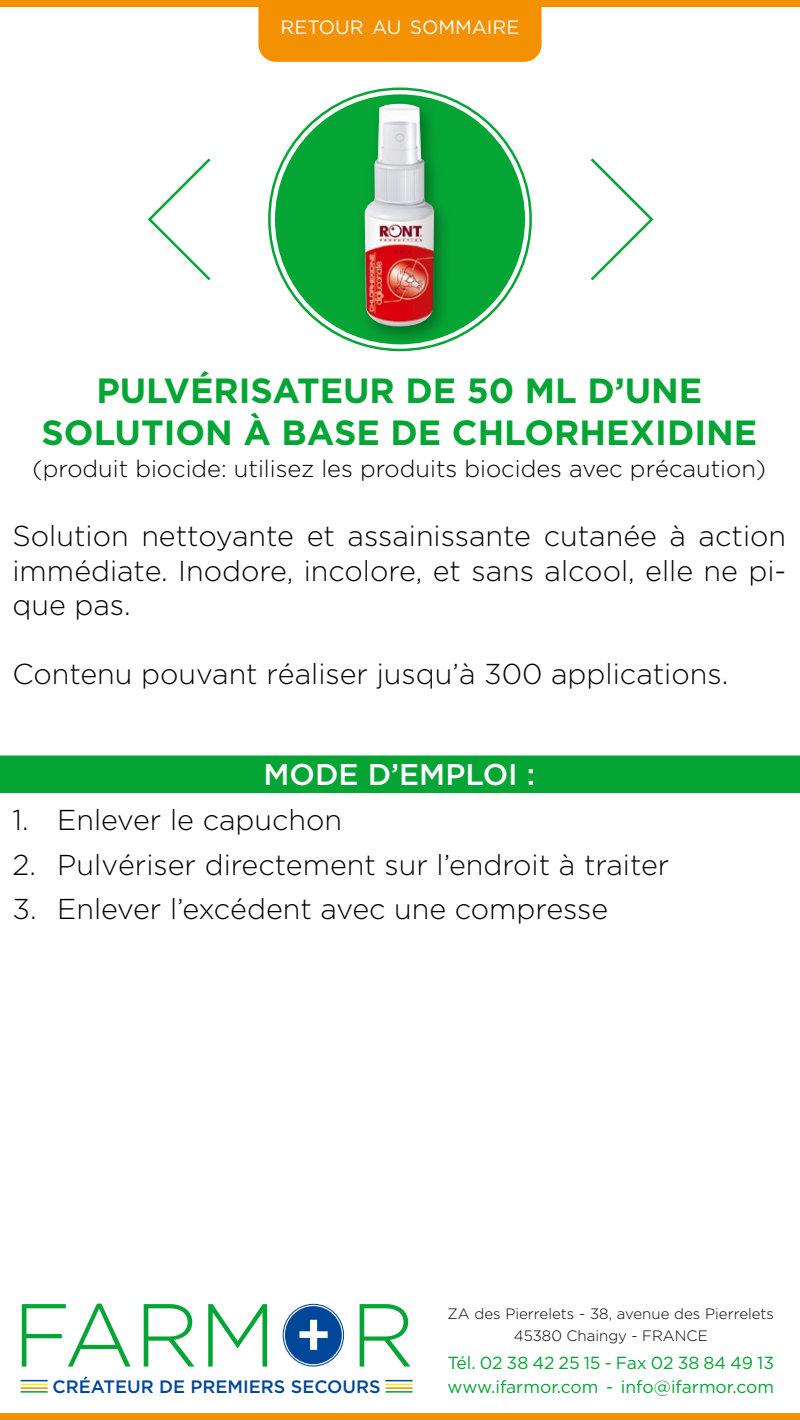
<style>
.page{position:relative;width:800px;height:1420px;background:#fff}
.page>*{position:absolute;margin:0;border:0;box-sizing:border-box;transform-origin:0 0}
.t1{font:300 89.25px "Gotham";color:#05a535}
.t2{font:700 35px/42px "Gotham";color:#05a535;text-align:center}
.t3{font:500 30px "Gotham";color:#fff}
.t4{font:300 28.75px/34.5px "Gotham";color:#000;text-align:justify}
.t5{font:300 23.75px "Gotham";color:#000}
.t6{font:19.25px "Gotham";color:#fff}
.t7{font:500 18px "Gotham";color:#004699}
.t8{font:17.5px "Gotham";color:#05a535}
.t9{font:300 15px/21.2px "Gotham";color:#000;text-align:center}
</style>
<div class="page">
<div style="left:258px;top:6px;width:284px;height:56px;background:#f39100"></div>
<div style="left:0;top:1414px;width:800px;height:6px;background:#f39100"></div>
<div style="left:0;top:0;width:800px;height:6px;background:#f39100"></div>
<div style="left:275px;top:94px;width:250px;height:250px;background:#05a535;border-radius:50%"></div>
<svg style="left:147px;top:158px;width:64px;height:123px"></svg>
<svg style="left:590px;top:158px;width:64px;height:123px"></svg>
<div style="left:284px;top:1306px;width:58px;height:59px;background:#004699;border-radius:50%"></div>
<div style="left:284px;top:1305px;width:59px;height:60px;border:1px solid #fff;border-radius:50%"></div>
<svg style="left:299px;top:1319px;width:29px;height:31px"></svg>
<div style="left:283px;top:1304px;width:61px;height:63px;border:1px solid #004699;border-radius:50%"></div>
<hr style="left:21px;top:1387px;width:27px;height:2px;background:#f39100">
<hr style="left:386px;top:1387px;width:27px;height:2px;background:#f39100">
<svg style="left:21px;top:1380px;width:27px;height:5px"></svg>
<svg style="left:386px;top:1380px;width:27px;height:5px"></svg>
<hr style="left:21px;top:1391px;width:27px;height:2px;background:#05a535">
<hr style="left:386px;top:1391px;width:27px;height:2px;background:#05a535">
<div style="left:0;top:755px;width:800px;height:38px;background:#05a535"></div>
<div style="left:356px;top:96px;width:95px;height:250px;background:#000;opacity:.35"></div>
<img style="left:365px;top:104px;width:69px;height:223px">
<p class="t6" style="left:281px;top:15px;width:240px">RETOUR AU SOMMAIRE</p>
<p class="t2" style="left:42px;top:369px;width:717px">PULVÉRISATEUR DE 50 ML D’UNE<br>SOLUTION À BASE DE CHLORHEXIDINE</p>
<p class="t5" style="left:33px;top:456px;width:735px">(produit biocide: utilisez les produits biocides avec précaution)</p>
<p class="t4" style="left:12px;top:519px;width:775px">Solution nettoyante et assainissante cutanée à action immédiate. Inodore, incolore, et sans alcool, elle ne pi&shy;que pas.</p>
<p class="t4" style="left:12px;top:657px;width:717px">Contenu pouvant réaliser jusqu’à 300 applications.</p>
<p class="t3" style="left:264px;top:758px;width:273px">MODE D’EMPLOI :</p>
<p class="t4" style="left:12px;top:802px;width:331px">1. Enlever le capuchon</p>
<p class="t4" style="left:12px;top:847px;width:658px">2. Pulvériser directement sur l’endroit à traiter</p>
<p class="t4" style="left:12px;top:891px;width:597px">3. Enlever l’excédent avec une compresse</p>
<h1 class="t1" style="left:13px;top:1286px;width:265px">FARM</h1>
<p class="t7" style="left:53px;top:1376px;width:330px">CRÉATEUR DE PREMIERS SECOURS</p>
<h1 class="t1" style="left:350px;top:1286px;width:66px">R</h1>
<p class="t9" style="left:448px;top:1303px;width:328px">ZA des Pierrelets - 38, avenue des Pierrelets<br>45380 Chaingy - FRANCE</p>
<p class="t8" style="left:448px;top:1352px;width:328px">Tél. 02 38 42 25 15 - Fax 02 38 84 49 13</p>
<p class="t8" style="left:448px;top:1376px;width:328px">www.ifarmor.com - info@ifarmor.com</p>
</div>
